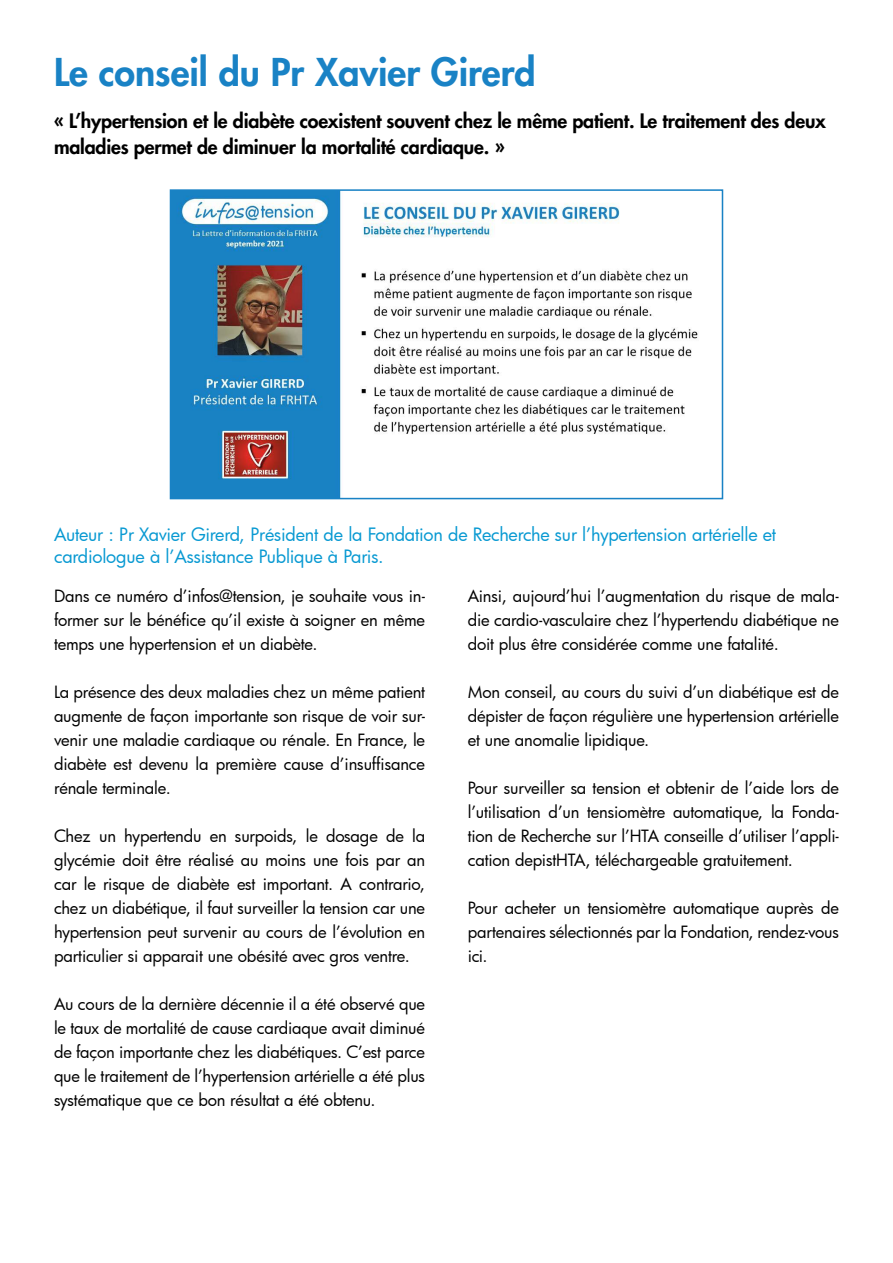
<style>
.page{position:relative;width:893px;height:1263px;background:#fff}
.page>*{position:absolute;margin:0;border:0;box-sizing:border-box;transform-origin:0 0}
.t1{font:800 37.5px "Futura";color:#1982c5}
.t2{font:800 19.5px/25.5px "Futura";letter-spacing:-.01em;color:#000}
.t3{font:18px/22.5px "Futura";letter-spacing:-.01em;color:#0899d2}
.t4{font:16.5px/24px "Futura";letter-spacing:-.01em;color:#000;text-align:justify}
</style>
<div class="page">
<img style="left:173px;top:192px;width:525px;height:304px">
<div style="left:170px;top:189px;width:553px;height:310px;border:2px solid #1982c5"></div>
<h1 class="t1" style="left:54px;top:48px;width:483px">Le conseil du Pr Xavier Girerd</h1>
<p class="t2" style="left:54px;top:108px;width:773px">« L’hypertension et le diabète coexistent souvent chez le même patient. Le traitement des deux maladies permet de diminuer la mortalité cardiaque. »</p>
<p class="t3" style="left:54px;top:523px;width:724px">Auteur : Pr Xavier Girerd, Président de la Fondation de Recherche sur l’hypertension artérielle et cardiologue à l’Assistance Publique à Paris.</p>
<p class="t4" style="left:54px;top:583px;width:373px">Dans ce numéro d’infos@tension, je souhaite vous in&shy;former sur le bénéfice qu’il existe à soigner en même temps une hypertension et un diabète.</p>
<p class="t4" style="left:54px;top:679px;width:373px">La présence des deux maladies chez un même patient augmente de façon importante son risque de voir sur&shy;venir une maladie cardiaque ou rénale. En France, le diabète est devenu la première cause d’insuffisance rénale terminale.</p>
<p class="t4" style="left:54px;top:823px;width:373px">Chez un hypertendu en surpoids, le dosage de la glycémie doit être réalisé au moins une fois par an car le risque de diabète est important. A contrario, chez un diabétique, il faut surveiller la tension car une hypertension peut survenir au cours de l’évolution en particulier si apparait une obésité avec gros ventre.</p>
<p class="t4" style="left:54px;top:991px;width:373px">Au cours de la dernière décennie il a été observé que le taux de mortalité de cause cardiaque avait diminué de façon importante chez les diabétiques. C’est parce que le traitement de l’hypertension artérielle a été plus systématique que ce bon résultat a été obtenu.</p>
<p class="t4" style="left:468px;top:583px;width:373px">Ainsi, aujourd’hui l’augmentation du risque de mala&shy;die cardio-vasculaire chez l’hypertendu diabétique ne doit plus être considérée comme une fatalité.</p>
<p class="t4" style="left:468px;top:679px;width:373px">Mon conseil, au cours du suivi d’un diabétique est de dépister de façon régulière une hypertension artérielle et une anomalie lipidique.</p>
<p class="t4" style="left:468px;top:775px;width:373px">Pour surveiller sa tension et obtenir de l’aide lors de l’utilisation d’un tensiomètre automatique, la Fonda&shy;tion de Recherche sur l’HTA conseille d’utiliser l’appli&shy;cation depistHTA, téléchargeable gratuitement.</p>
<p class="t4" style="left:468px;top:895px;width:373px">Pour acheter un tensiomètre automatique auprès de partenaires sélectionnés par la Fondation, rendez-vous ici.</p>
</div>
